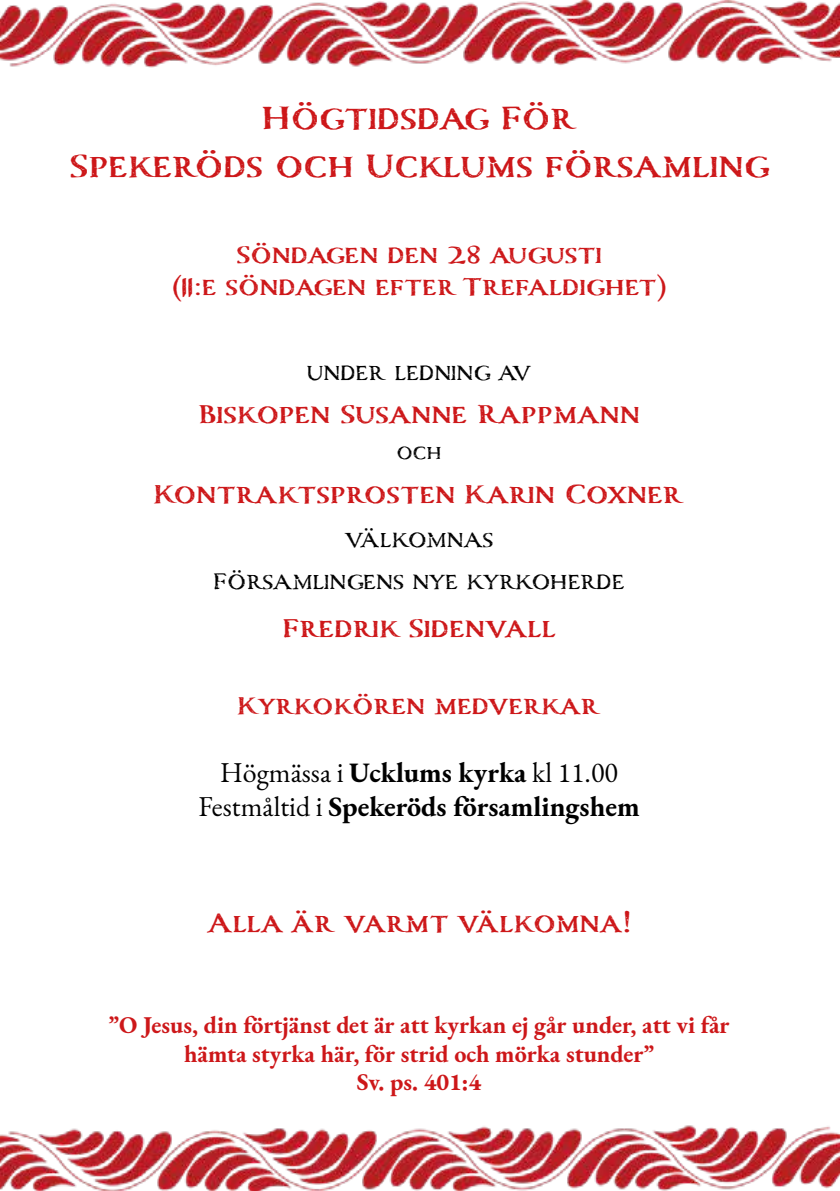
<style>
.page{position:relative;width:840px;height:1191px;background:#fff}
.page>*{position:absolute;margin:0;border:0;box-sizing:border-box;transform-origin:0 0}
.t1{font:700 40px/48px "Carta Marina";color:#cd1719;text-align:center}
.t2{font:700 32px "Carta Marina";color:#cd1719}
.t3{font:700 30px/32px "Carta Marina";color:#cd1719;text-align:center}
.t4{font:700 28px/33.6px "EB Garamond";color:#000;text-align:center}
.t5{font:28px/42px "Carta Marina";color:#000;text-align:center}
.t6{font:700 24px/28.8px "EB Garamond";color:#cd1719;text-align:center}
.t7{font:24px "Carta Marina";color:#000}
.s1{font-weight:400}
</style>
<div class="page">
<img style="left:0;top:0;width:839px;height:1191px">
<h1 class="t1" style="left:69px;top:94px;width:701px">Högtidsdag För<br>Spekeröds och Ucklums församling</h1>
<p class="t3" style="left:171px;top:238px;width:496px">Söndagen den 28 augusti<br>(11:e söndagen efter Trefaldighet)</p>
<p class="t5" style="left:307px;top:351px;width:225px">under ledning av</p>
<h2 class="t2" style="left:198px;top:395px;width:443px">Biskopen Susanne Rappmann</h2>
<p class="t7" style="left:396px;top:438px;width:47px">och</p>
<h2 class="t2" style="left:154px;top:475px;width:529px">Kontraktsprosten Karin Coxner</h2>
<p class="t5" style="left:213px;top:518px;width:413px">välkomnas<br>Församlingens nye kyrkoherde</p>
<h2 class="t2" style="left:282px;top:609px;width:274px">Fredrik Sidenvall</h2>
<p class="t3" style="left:237px;top:690px;width:362px">Kyrkokören medverkar</p>
<p class="t4" style="left:198px;top:755px;width:442px"><span class="s1">Högmässa i</span> Ucklums kyrka <span class="s1">kl 11.00<br>Festmåltid i</span> Spekeröds församlingshem</p>
<h2 class="t2" style="left:207px;top:904px;width:425px">Alla är varmt välkomna!</h2>
<p class="t6" style="left:108px;top:1009px;width:622px">”O Jesus, din förtjänst det är att kyrkan ej går under, att vi får hämta styrka här, för strid och mörka stunder”<br>Sv. ps. 401:4</p>
</div>
